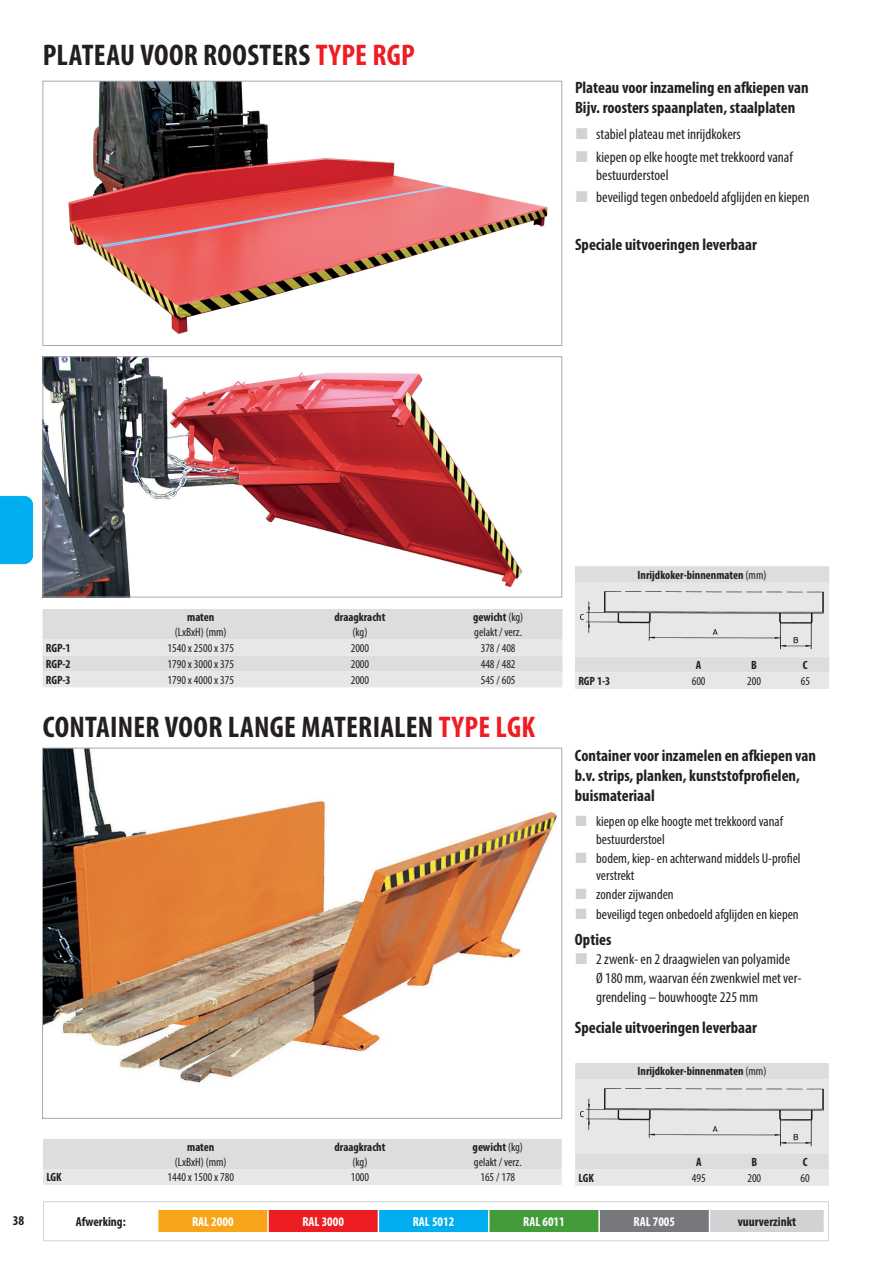
<style>
.page{position:relative;width:893px;height:1263px;background:#fff}
.page>*{position:absolute;margin:0;border:0;box-sizing:border-box;transform-origin:0 0}
.t1{font:700 condensed 30px "Myriad Pro";letter-spacing:.01em;color:#231f20}
.t2{font:700 condensed 16.5px/19.8px "Myriad Pro";color:#231f20}
.t3{font:condensed 15px/18.8px "Myriad Pro";color:#231f20}
.t4{font:condensed 14.25px/17.1px "Myriad Pro";color:#231f20}
.t5{font:700 condensed 13.5px "Myriad Pro";color:#231f20}
.t6{font:700 condensed 13.05px "Myriad Pro";color:#fff}
.t7{font:700 condensed 13.05px "Myriad Pro";color:#231f20}
.t8{font:condensed 12px/14.4px "Myriad Pro";color:#231f20}
.t9{font:700 condensed 12px "Myriad Pro";color:#231f20}
.s1{color:#ee1d23}
.s2{font-weight:700}
.s3{font-weight:400}
</style>
<div class="page">
<div style="left:158px;top:1210px;width:110px;height:22px;background:#f9a51b"></div>
<div style="left:268px;top:1210px;width:110px;height:22px;background:#ee1d23"></div>
<div style="left:378px;top:1210px;width:111px;height:22px;background:#00aeef"></div>
<div style="left:489px;top:1210px;width:110px;height:22px;background:#439b3a"></div>
<div style="left:599px;top:1210px;width:110px;height:22px;background:#76787b"></div>
<div style="left:709px;top:1210px;width:115px;height:22px;background:#d1d2d4"></div>
<hr style="left:267px;top:1210px;width:2px;height:22px;background:#fff">
<hr style="left:598px;top:1210px;width:2px;height:22px;background:#fff">
<svg style="left:378px;top:1210px;width:1px;height:22px"></svg>
<svg style="left:488px;top:1210px;width:1px;height:22px"></svg>
<svg style="left:709px;top:1210px;width:1px;height:22px"></svg>
<div style="left:43px;top:1201px;width:786px;height:40px;border:1px solid #d1d2d4"></div>
<div style="left:0;top:496px;width:33px;height:68px;background:#00aeef"></div>
<img style="left:44px;top:750px;width:513px;height:333px">
<img style="left:68px;top:83px;width:480px;height:251px">
<div style="left:43px;top:81px;width:519px;height:265px;border:1px solid #a8a9ad"></div>
<img style="left:45px;top:358px;width:477px;height:237px">
<div style="left:43px;top:356px;width:519px;height:241px;border:1px solid #a8a9ad"></div>
<svg style="left:43px;top:1139px;width:519px;height:46px;background:#dfe0e2"></svg>
<svg style="left:43px;top:609px;width:519px;height:78px;background:#e0e1e3"></svg>
<svg style="left:575px;top:566px;width:254px;height:123px;background:#e1e2e4"></svg>
<img style="left:580px;top:589px;width:244px;height:61px">
<svg style="left:575px;top:1063px;width:254px;height:123px;background:#e1e2e4"></svg>
<img style="left:580px;top:1086px;width:244px;height:61px">
<h1 class="t1" style="left:43px;top:36px;width:374px">PLATEAU VOOR ROOSTERS <span class="s1">TYPE RGP</span></h1>
<p class="t2" style="left:575px;top:77px;width:235px">Plateau voor inzameling en afkiepen van<br>Bijv. roosters spaanplaten, staalplaten</p>
<p class="t3" style="left:596px;top:123px;width:198px;line-height:22.2px">stabiel plateau met inrijdkokers<br>kiepen op elke hoogte met trekkoord vanaf</p>
<p class="t3" style="left:596px;top:163px;width:215px;line-height:22.2px">bestuurderstoel<br>beveiligd tegen onbedoeld afglijden en kiepen</p>
<p class="t2" style="left:575px;top:234px;width:184px">Speciale uitvoeringen leverbaar</p>
<p class="t9" style="left:187px;top:610px;width:29px">maten</p>
<p class="t8" style="left:175px;top:624px;width:53px">(LxBxH) (mm)</p>
<p class="t9" style="left:334px;top:610px;width:52px">draagkracht</p>
<p class="t8" style="left:352px;top:624px;width:16px">(kg)</p>
<p class="t8" style="left:473px;top:610px;width:52px"><span class="s2">gewicht</span> (kg) gelakt / verz.</p>
<p class="t9" style="left:46px;top:640px;width:26px">RGP-1</p>
<p class="t8" style="left:168px;top:640px;width:68px">1540 x 2500 x 375</p>
<p class="t8" style="left:351px;top:640px;width:20px">2000</p>
<p class="t8" style="left:481px;top:640px;width:36px">378 / 408</p>
<p class="t9" style="left:46px;top:657px;width:26px">RGP-2</p>
<p class="t8" style="left:168px;top:657px;width:68px">1790 x 3000 x 375</p>
<p class="t8" style="left:351px;top:657px;width:20px">2000</p>
<p class="t8" style="left:481px;top:657px;width:36px">448 / 482</p>
<p class="t9" style="left:46px;top:672px;width:26px">RGP-3</p>
<p class="t8" style="left:168px;top:673px;width:68px">1790 x 4000 x 375</p>
<p class="t8" style="left:351px;top:673px;width:20px">2000</p>
<p class="t8" style="left:481px;top:673px;width:36px">545 / 605</p>
<h1 class="t1" style="left:43px;top:708px;width:494px">CONTAINER VOOR LANGE MATERIALEN <span class="s1">TYPE LGK</span></h1>
<p class="t9" style="left:187px;top:1140px;width:29px">maten</p>
<p class="t8" style="left:175px;top:1154px;width:53px">(LxBxH) (mm)</p>
<p class="t9" style="left:334px;top:1140px;width:52px">draagkracht</p>
<p class="t8" style="left:352px;top:1154px;width:16px">(kg)</p>
<p class="t8" style="left:473px;top:1140px;width:52px"><span class="s2">gewicht</span> (kg) gelakt / verz.</p>
<p class="t9" style="left:46px;top:1170px;width:17px">LGK</p>
<p class="t8" style="left:168px;top:1170px;width:68px">1440 x 1500 x 780</p>
<p class="t8" style="left:351px;top:1170px;width:20px">1000</p>
<p class="t8" style="left:480px;top:1170px;width:36px">165 / 178</p>
<p class="t9" style="left:638px;top:567px;width:130px">Inrijdkoker-binnenmaten <span class="s3">(mm)</span></p>
<p class="t9" style="left:696px;top:657px;width:7px">A</p>
<p class="t9" style="left:751px;top:657px;width:7px">B</p>
<p class="t9" style="left:803px;top:657px;width:6px">C</p>
<p class="t9" style="left:578px;top:673px;width:34px">RGP 1-3</p>
<p class="t8" style="left:692px;top:673px;width:15px">600</p>
<p class="t8" style="left:747px;top:673px;width:15px">200</p>
<p class="t8" style="left:801px;top:673px;width:11px">65</p>
<p class="t2" style="left:575px;top:745px;width:243px">Container voor inzamelen en afkiepen van b.v. strips, planken, kunststofprofielen, buismateriaal</p>
<p class="t4" style="left:596px;top:813px;width:188px">kiepen op elke hoogte met trekkoord vanaf bestuurderstoel</p>
<p class="t4" style="left:596px;top:849px;width:206px">bodem, kiep- en achterwand middels U-profiel verstrekt</p>
<p class="t4" style="left:596px;top:884px;width:204px;line-height:20.1px">zonder zijwanden<br>beveiligd tegen onbedoeld afglijden en kiepen</p>
<p class="t2" style="left:575px;top:930px;width:38px">Opties</p>
<p class="t3" style="left:596px;top:949px;width:207px">2 zwenk- en 2 draagwielen van polyamide<br>Ø 180 mm, waarvan één zwenkwiel met ver&shy;grendeling – bouwhoogte 225 mm</p>
<p class="t2" style="left:575px;top:1017px;width:184px">Speciale uitvoeringen leverbaar</p>
<p class="t9" style="left:637px;top:1064px;width:130px">Inrijdkoker-binnenmaten <span class="s3">(mm)</span></p>
<p class="t9" style="left:696px;top:1154px;width:7px">A</p>
<p class="t9" style="left:751px;top:1154px;width:7px">B</p>
<p class="t9" style="left:803px;top:1154px;width:6px">C</p>
<p class="t9" style="left:579px;top:1170px;width:17px">LGK</p>
<p class="t8" style="left:692px;top:1170px;width:15px">495</p>
<p class="t8" style="left:747px;top:1170px;width:15px">200</p>
<p class="t8" style="left:801px;top:1170px;width:11px">60</p>
<p class="t5" style="left:13px;top:1212px;width:13px">38</p>
<p class="t7" style="left:76px;top:1213px;width:52px">Afwerking:</p>
<p class="t6" style="left:192px;top:1213px;width:43px">RAL 2000</p>
<p class="t6" style="left:302px;top:1213px;width:43px">RAL 3000</p>
<p class="t6" style="left:413px;top:1213px;width:43px">RAL 5012</p>
<p class="t6" style="left:523px;top:1213px;width:43px">RAL 6011</p>
<p class="t6" style="left:634px;top:1213px;width:43px">RAL 7005</p>
<p class="t7" style="left:738px;top:1213px;width:60px">vuurverzinkt</p>
</div>
